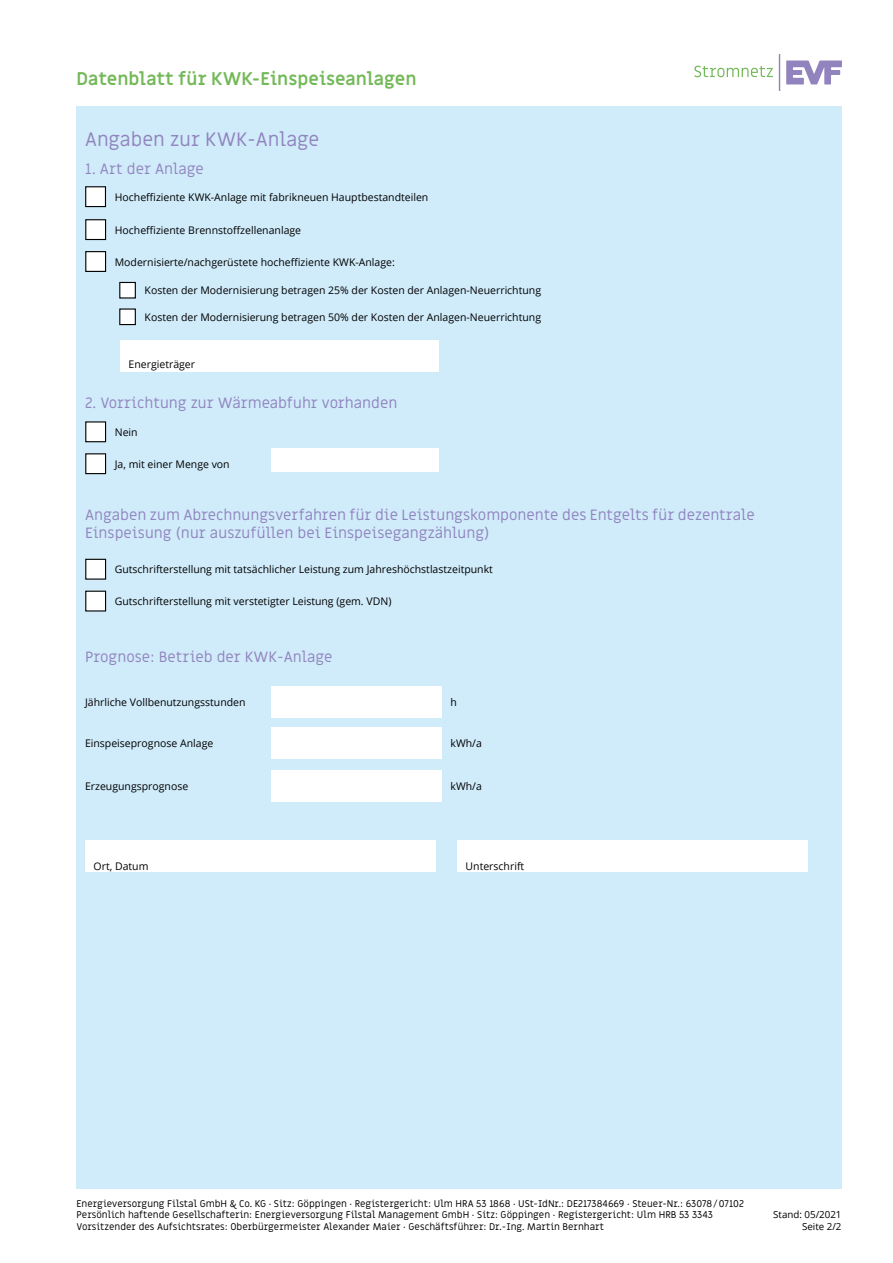
<style>
.page{position:relative;width:893px;height:1263px;background:#fff}
.page>*{position:absolute;margin:0;border:0;box-sizing:border-box;transform-origin:0 0}
.t1{font:19.5px "Miriam Libre";color:#9185be}
.t2{font:700 18px "Miriam Libre";color:#74b959}
.t3{font:15px/18px "Miriam Libre";color:#9185be}
.t4{font:10.5px "Open Sans";color:#000}
.t5{font:9.75px/11.7px "Miriam Libre";color:#000}
.t6{font:9.75px/11.7px "Open Sans";color:#000;text-align:right}
</style>
<div class="page">
<div style="left:77px;top:106px;width:765px;height:1082px;background:#d0ecfb"></div>
<svg style="left:829px;top:60px;width:13px;height:25px"></svg>
<div style="left:85px;top:186px;width:21px;height:21px;background:#fff;border:1px solid #000"></div>
<div style="left:85px;top:219px;width:21px;height:21px;background:#fff;border:1px solid #000"></div>
<div style="left:85px;top:421px;width:21px;height:21px;background:#fff;border:1px solid #000"></div>
<div style="left:85px;top:559px;width:21px;height:21px;background:#fff;border:1px solid #000"></div>
<div style="left:85px;top:251px;width:21px;height:21px;background:#fff;border:1px solid #000"></div>
<div style="left:85px;top:453px;width:21px;height:21px;background:#fff;border:1px solid #000"></div>
<div style="left:85px;top:591px;width:21px;height:20px;background:#fff;border:1px solid #000"></div>
<div style="left:119px;top:282px;width:17px;height:17px;background:#fff;border:1px solid #000"></div>
<div style="left:119px;top:308px;width:17px;height:17px;background:#fff;border:1px solid #000"></div>
<div style="left:120px;top:340px;width:319px;height:32px;background:#fff"></div>
<div style="left:271px;top:686px;width:170px;height:32px;background:#fff"></div>
<div style="left:271px;top:727px;width:170px;height:32px;background:#fff"></div>
<div style="left:271px;top:770px;width:170px;height:31px;background:#fff"></div>
<div style="left:457px;top:840px;width:351px;height:32px;background:#fff"></div>
<div style="left:85px;top:840px;width:351px;height:32px;background:#fff"></div>
<div style="left:271px;top:448px;width:168px;height:24px;background:#fff"></div>
<h2 class="t2" style="left:77px;top:68px;width:341px">Datenblatt für KWK-Einspeiseanlagen</h2>
<h1 class="t1" style="left:85px;top:128px;width:236px">Angaben zur KWK-Anlage</h1>
<h3 class="t3" style="left:85px;top:160px;width:120px">1. Art der Anlage</h3>
<p class="t4" style="left:115px;top:190px;width:315px">Hocheffiziente KWK-Anlage mit fabrikneuen Hauptbestandteilen</p>
<p class="t4" style="left:115px;top:223px;width:188px">Hocheffiziente Brennstoffzellenanlage</p>
<p class="t4" style="left:115px;top:255px;width:282px">Modernisierte/nachgerüstete hocheffiziente KWK-Anlage:</p>
<p class="t4" style="left:145px;top:283px;width:398px">Kosten der Modernisierung betragen 25% der Kosten der Anlagen-Neuerrichtung</p>
<p class="t4" style="left:145px;top:310px;width:398px">Kosten der Modernisierung betragen 50% der Kosten der Anlagen-Neuerrichtung</p>
<p class="t4" style="left:129px;top:357px;width:68px">Energieträger</p>
<h3 class="t3" style="left:85px;top:394px;width:314px">2. Vorrichtung zur Wärmeabfuhr vorhanden</h3>
<p class="t4" style="left:115px;top:425px;width:24px">Nein</p>
<p class="t4" style="left:115px;top:457px;width:116px">Ja, mit einer Menge von</p>
<h3 class="t3" style="left:85px;top:506px;width:671px">Angaben zum Abrechnungsverfahren für die Leistungskomponente des Entgelts für dezentrale<br>Einspeisung (nur auszufüllen bei Einspeisegangzählung)</h3>
<p class="t4" style="left:115px;top:562px;width:380px">Gutschrifterstellung mit tatsächlicher Leistung zum Jahreshöchstlastzeitpunkt</p>
<p class="t4" style="left:115px;top:594px;width:278px">Gutschrifterstellung mit verstetigter Leistung (gem. VDN)</p>
<h3 class="t3" style="left:85px;top:648px;width:249px">Prognose: Betrieb der KWK-Anlage</h3>
<p class="t4" style="left:85px;top:695px;width:162px">Jährliche Vollbenutzungsstunden</p>
<p class="t4" style="left:85px;top:736px;width:130px">Einspeiseprognose Anlage</p>
<p class="t4" style="left:85px;top:779px;width:105px">Erzeugungsprognose</p>
<p class="t4" style="left:450px;top:695px;width:8px">h</p>
<p class="t4" style="left:450px;top:736px;width:33px">kWh/a</p>
<p class="t4" style="left:450px;top:779px;width:33px">kWh/a</p>
<p class="t4" style="left:94px;top:859px;width:56px">Ort, Datum</p>
<p class="t4" style="left:466px;top:859px;width:60px">Unterschrift</p>
<p class="t5" style="left:77px;top:1198px;width:669px">Energieversorgung Filstal GmbH &amp; Co. KG · Sitz: Göppingen · Registergericht: Ulm HRA 53 1868 · USt-IdNr.: DE217384669 · Steuer-Nr.: 63078/07102<br>Persönlich haftende Gesellschafterin: Energieversorgung Filstal Management GmbH · Sitz: Göppingen · Registergericht: Ulm HRB 53 3343<br>Vorsitzender des Aufsichtsrates: Oberbürgermeister Alexander Maier · Geschäftsführer: Dr.-Ing. Martin Bernhart</p>
<p class="t6" style="left:773px;top:1209px;width:70px">Stand: 05/2021<br>Seite 2/2</p>
</div>
